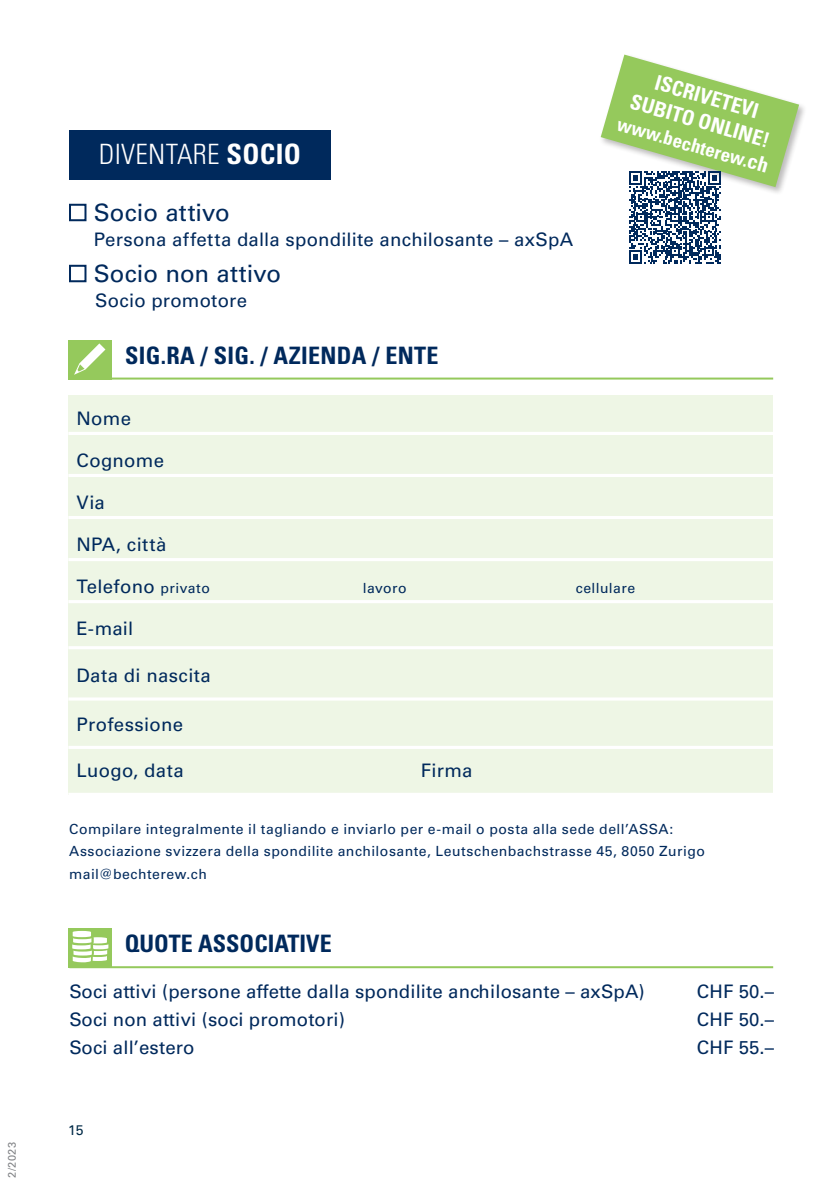
<style>
.page{position:relative;width:840px;height:1191px;background:#fff}
.page>*{position:absolute;margin:0;border:0;box-sizing:border-box;transform-origin:0 0}
.t1{font:300 condensed 28px "Univers LT Std";letter-spacing:.01em;color:#fff}
.t2{font:700 condensed 24px "Univers LT Std";letter-spacing:.005em;color:#00295c}
.t3{font:24px "Univers LT Std";color:#00295c}
.t4{font:700 condensed 20.8px/25px "Univers LT Std";color:#fff;text-align:center}
.t5{font:700 condensed 19.2px "Univers LT Std";color:#fff}
.t6{font:18.6px "Univers LT Std";letter-spacing:.005em;color:#00295c}
.t7{font:14px/22.4px "Univers LT Std";letter-spacing:.035em;color:#00295c}
.t8{font:14px "Univers LT Std";color:#002a47}
.t9{font:11px "Univers LT Std";color:#808285}
.s1{font-weight:700}
.s2{font-size:20.8px}
.s3{font-size:14px}
</style>
<div class="page">
<div style="left:68px;top:395px;width:703px;height:254px;background:#eef6e5"></div>
<div style="left:68px;top:646px;width:703px;height:148px;background:#eef6e5"></div>
<div style="left:599px;top:53px;width:208px;height:142px;background:#231f20;opacity:.3"></div>
<div style="left:69px;top:204px;width:17px;height:17px;border:2px solid #00295c"></div>
<div style="left:69px;top:265px;width:17px;height:17px;border:2px solid #00295c"></div>
<div style="left:68px;top:340px;width:44px;height:40px;background:#95c95c"></div>
<svg style="left:74px;top:343px;width:31px;height:32px"></svg>
<div style="left:68px;top:928px;width:44px;height:39px;background:#95c95c"></div>
<hr style="left:69px;top:377px;width:703px;height:2px;background:#95c95c">
<div style="left:68px;top:432px;width:705px;height:3px;border:2px solid #fff"></div>
<div style="left:68px;top:474px;width:705px;height:3px;border:2px solid #fff"></div>
<div style="left:68px;top:516px;width:705px;height:3px;border:2px solid #fff"></div>
<div style="left:68px;top:558px;width:705px;height:3px;border:2px solid #fff"></div>
<div style="left:68px;top:600px;width:705px;height:3px;border:2px solid #fff"></div>
<div style="left:68px;top:646px;width:705px;height:3px;border:2px solid #fff"></div>
<div style="left:68px;top:697px;width:705px;height:3px;border:2px solid #fff"></div>
<div style="left:68px;top:746px;width:705px;height:3px;border:2px solid #fff"></div>
<div style="left:68px;top:792px;width:705px;height:4px;border:2px solid #fff"></div>
<hr style="left:69px;top:966px;width:703px;height:2px;background:#95c95c">
<svg style="left:72px;top:931px;width:36px;height:31px"></svg>
<div style="left:69px;top:130px;width:261px;height:50px;background:#00295c"></div>
<svg style="left:600px;top:55px;width:198px;height:208px"></svg>
<p class="t9" style="left:5px;top:1178px;width:38px;rotate:-90deg">2/2023</p>
<h1 class="t1" style="left:99px;top:138px;width:203px">DIVENTARE <span class="s1">SOCIO</span></h1>
<p class="t3" style="left:94px;top:198px;width:137px">Socio attivo</p>
<p class="t6" style="left:94px;top:229px;width:480px">Persona affetta dalla spondilite anchilosante – axSpA</p>
<p class="t3" style="left:94px;top:259px;width:189px">Socio non attivo</p>
<p class="t6" style="left:95px;top:290px;width:153px">Socio promotore</p>
<p class="t2" style="left:125px;top:340px;width:315px">SIG.RA / SIG. / AZIENDA / ENTE</p>
<p class="t4" style="left:641px;top:65px;width:145px;rotate:16deg">ISCRIVETEVI<br>SUBITO ONLINE!</p>
<p class="t5" style="left:620px;top:112px;width:158px;rotate:16deg">www.bechterew.<span class="s2">ch</span></p>
<p class="t6" style="left:76px;top:407px;width:56px">Nome</p>
<p class="t6" style="left:76px;top:449px;width:89px">Cognome</p>
<p class="t6" style="left:76px;top:491px;width:30px">Via</p>
<p class="t6" style="left:76px;top:533px;width:91px">NPA, città</p>
<p class="t6" style="left:76px;top:575px;width:135px">Telefono <span class="s3">privato</span></p>
<p class="t7" style="left:362px;top:576px;width:45px">lavoro</p>
<p class="t7" style="left:575px;top:576px;width:61px">cellulare</p>
<p class="t6" style="left:76px;top:617px;width:58px">E-mail</p>
<p class="t6" style="left:76px;top:664px;width:136px">Data di nascita</p>
<p class="t6" style="left:76px;top:713px;width:108px">Professione</p>
<p class="t6" style="left:76px;top:759px;width:109px">Luogo, data</p>
<p class="t6" style="left:420px;top:759px;width:53px">Firma</p>
<p class="t7" style="left:69px;top:817px;width:636px">Compilare integralmente il tagliando e inviarlo per e-mail o posta alla sede dell’ASSA:<br>Associazione svizzera della spondilite anchilosante, Leutschenbachstrasse 45, 8050 Zurigo mail@bechterew.ch</p>
<p class="t2" style="left:125px;top:928px;width:208px">QUOTE ASSOCIATIVE</p>
<p class="t6" style="left:69px;top:980px;width:576px">Soci attivi (persone affette dalla spondilite anchilosante – axSpA)</p>
<p class="t6" style="left:696px;top:980px;width:79px">CHF 50.–</p>
<p class="t6" style="left:69px;top:1008px;width:277px">Soci non attivi (soci promotori)</p>
<p class="t6" style="left:696px;top:1008px;width:79px">CHF 50.–</p>
<p class="t6" style="left:69px;top:1036px;width:126px">Soci all’estero</p>
<p class="t6" style="left:696px;top:1036px;width:79px">CHF 55.–</p>
<p class="t8" style="left:68px;top:1122px;width:17px">15</p>
</div>
